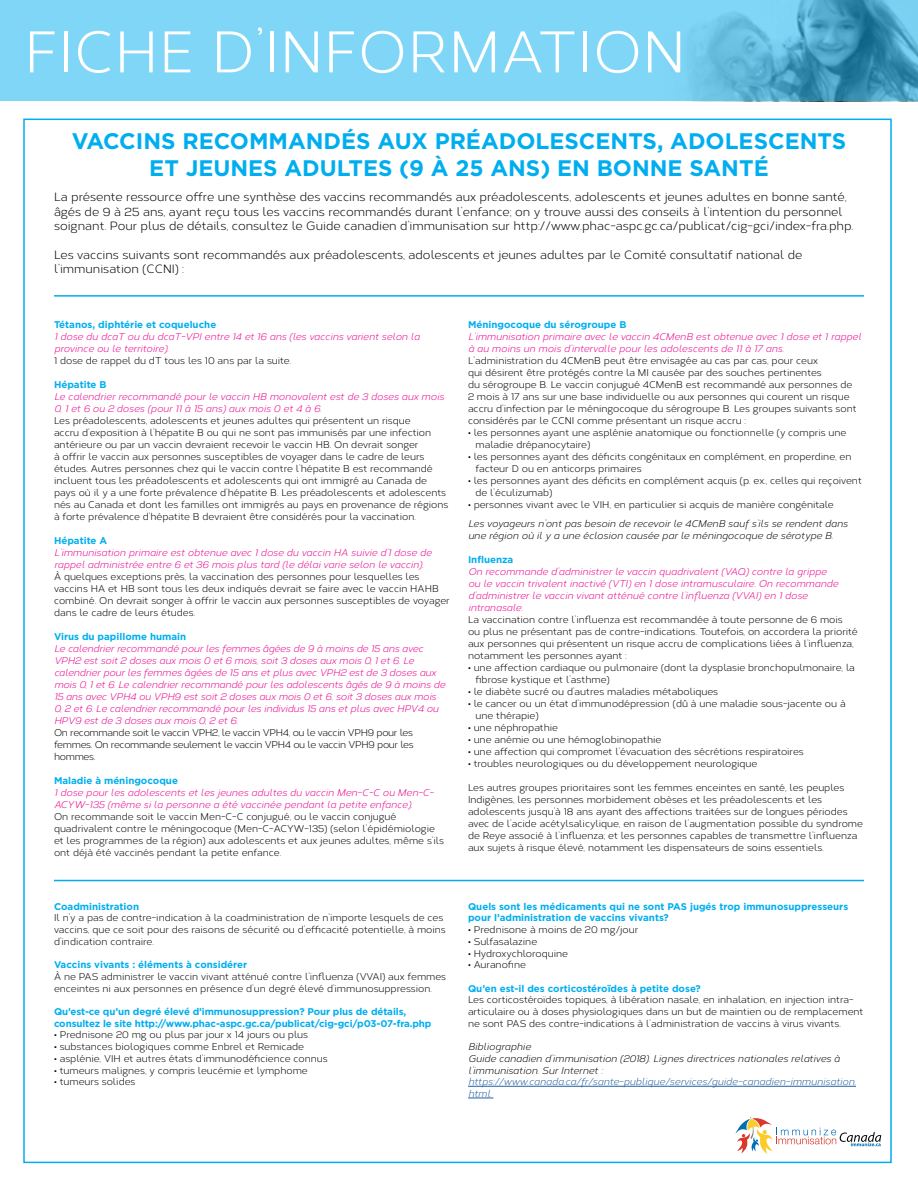
<style>
.page{position:relative;width:918px;height:1188px;background:#fff}
.page>*{position:absolute;margin:0;border:0;box-sizing:border-box;transform-origin:0 0}
.t1{font:58.5px "Corbert";letter-spacing:.01em;color:#fff}
.t2{font:700 22.5px/27px "Gotham";color:#00aeef;text-align:center}
.t3{font:12px/14.4px "Corbert";color:#000}
.t4{font:9.75px/12px "Corbert";color:#000}
.t5{font:italic 9.75px/12px "Corbert";color:#ec008c}
.t6{font:700 9.75px/11.7px "Gotham";color:#00aeef}
.t7{font:italic 9.75px/11.7px "Corbert";color:#000}
.t8{font:italic 9.75px/11.7px "Corbert";color:#215e9e}
</style>
<div class="page">
<svg style="left:0;top:0;width:918px;height:101px;background:#74cbec"></svg>
<hr style="left:54px;top:295px;width:810px;height:2px;background:#00aeef">
<hr style="left:54px;top:880px;width:810px;height:1px;background:#00aeef">
<hr style="left:468px;top:1086px;width:388px;height:1px;background:#215e9e">
<svg style="left:468px;top:1098px;width:25px;height:1px"></svg>
<svg style="left:735px;top:1117px;width:146px;height:37px"></svg>
<h1 class="t1" style="left:24px;top:10px;width:663px">FICHE D’INFORMATION</h1>
<h2 class="t2" style="left:72px;top:128px;width:776px">VACCINS RECOMMANDÉS AUX PRÉADOLESCENTS, ADOLESCENTS<br>ET JEUNES ADULTES (9 À 25 ANS) EN BONNE SANTÉ</h2>
<p class="t3" style="left:54px;top:189px;width:801px">La présente ressource offre une synthèse des vaccins recommandés aux préadolescents, adolescents et jeunes adultes en bonne santé, âgés de 9 à 25 ans, ayant reçu tous les vaccins recommandés durant l’enfance; on y trouve aussi des conseils à l’intention du personnel soignant. Pour plus de détails, consultez le Guide canadien d’immunisation sur http://www.phac-aspc.gc.ca/publicat/cig-gci/index-fra.php.</p>
<p class="t3" style="left:54px;top:247px;width:750px">Les vaccins suivants sont recommandés aux préadolescents, adolescents et jeunes adultes par le Comité consultatif national de l’immunisation (CCNI) :</p>
<p class="t6" style="left:54px;top:318px;width:164px">Tétanos, diphtérie et coqueluche</p>
<p class="t5" style="left:54px;top:330px;width:367px">1 dose du dcaT ou du dcaT-VPI entre 14 et 16 ans (les vaccins varient selon la province ou le territoire).</p>
<p class="t4" style="left:54px;top:354px;width:239px">1 dose de rappel du dT tous les 10 ans par la suite.</p>
<p class="t6" style="left:54px;top:378px;width:54px">Hépatite B</p>
<p class="t5" style="left:54px;top:390px;width:391px">Le calendrier recommandé pour le vaccin HB monovalent est de 3 doses aux mois<br>0, 1 et 6 ou 2 doses (pour 11 à 15 ans) aux mois 0 et 4 à 6.</p>
<p class="t4" style="left:54px;top:414px;width:396px">Les préadolescents, adolescents et jeunes adultes qui présentent un risque<br>accru d’exposition à l’hépatite B ou qui ne sont pas immunisés par une infection antérieure ou par un vaccin devraient recevoir le vaccin HB. On devrait songer<br>à offrir le vaccin aux personnes susceptibles de voyager dans le cadre de leurs études. Autres personnes chez qui le vaccin contre l’hépatite B est recommandé incluent tous les préadolescents et adolescents qui ont immigré au Canada de pays où il y a une forte prévalence d’hépatite B. Les préadolescents et adolescents nés au Canada et dont les familles ont immigrés au pays en provenance de régions à forte prévalence d’hépatite B devraient être considérés pour la vaccination.</p>
<p class="t6" style="left:54px;top:534px;width:55px">Hépatite A</p>
<p class="t5" style="left:54px;top:546px;width:379px">L’immunisation primaire est obtenue avec 1 dose du vaccin HA suivie d’1 dose de rappel administrée entre 6 et 36 mois plus tard (le délai varie selon le vaccin).</p>
<p class="t4" style="left:54px;top:570px;width:397px">À quelques exceptions près, la vaccination des personnes pour lesquelles les vaccins HA et HB sont tous les deux indiqués devrait se faire avec le vaccin HAHB combiné. On devrait songer à offrir le vaccin aux personnes susceptibles de voyager dans le cadre de leurs études.</p>
<p class="t6" style="left:54px;top:630px;width:134px">Virus du papillome humain</p>
<p class="t5" style="left:54px;top:642px;width:393px">Le calendrier recommandé pour les femmes âgées de 9 à moins de 15 ans avec VPH2 est soit 2 doses aux mois 0 et 6 mois, soit 3 doses aux mois 0, 1 et 6. Le calendrier pour les femmes âgées de 15 ans et plus avec VPH2 est de 3 doses aux mois 0, 1 et 6. Le calendrier recommandé pour les adolescents âgés de 9 à moins de 15 ans avec VPH4 ou VPH9 est soit 2 doses aux mois 0 et 6, soit 3 doses aux mois 0, 2 et 6. Le calendrier recommandé pour les individus 15 ans et plus avec HPV4 ou HPV9 est de 3 doses aux mois 0, 2 et 6.</p>
<p class="t4" style="left:54px;top:726px;width:361px;text-align:justify">On recommande soit le vaccin VPH2, le vaccin VPH4, ou le vaccin VPH9 pour les femmes. On recommande seulement le vaccin VPH4 ou le vaccin VPH9 pour les hommes.</p>
<p class="t6" style="left:54px;top:774px;width:125px">Maladie à méningocoque</p>
<p class="t5" style="left:54px;top:786px;width:382px">1 dose pour les adolescents et les jeunes adultes du vaccin Men-C-C ou Men-C-<br>ACYW-135 (même si la personne a été vaccinée pendant la petite enfance).</p>
<p class="t4" style="left:54px;top:810px;width:392px">On recommande soit le vaccin Men-C-C conjugué, ou le vaccin conjugué quadrivalent contre le méningocoque (Men-C-ACYW-135) (selon l’épidémiologie et les programmes de la région) aux adolescents et aux jeunes adultes, même s’ils ont déjà été vaccinés pendant la petite enfance.</p>
<p class="t6" style="left:54px;top:900px;width:87px">Coadministration</p>
<p class="t4" style="left:54px;top:912px;width:393px">Il n’y a pas de contre-indication à la coadministration de n’importe lesquels de ces vaccins, que ce soit pour des raisons de sécurité ou d’efficacité potentielle, à moins d’indication contraire.</p>
<p class="t6" style="left:54px;top:959px;width:195px">Vaccins vivants : éléments à considérer</p>
<p class="t4" style="left:54px;top:970px;width:394px">À ne PAS administrer le vaccin vivant atténué contre l’influenza (VVAI) aux femmes enceintes ni aux personnes en présence d’un degré élevé d’immunosuppression.</p>
<p class="t6" style="left:54px;top:1006px;width:379px">Qu’est-ce qu’un degré élevé d’immunosuppression? Pour plus de détails, consultez le site http://www.phac-aspc.gc.ca/publicat/cig-gci/p03-07-fra.php</p>
<p class="t4" style="left:54px;top:1029px;width:256px">• Prednisone 20 mg ou plus par jour x 14 jours ou plus</p>
<p class="t4" style="left:54px;top:1040px;width:252px">• substances biologiques comme Enbrel et Remicade</p>
<p class="t4" style="left:54px;top:1052px;width:275px">• asplénie, VIH et autres états d’immunodéficience connus</p>
<p class="t4" style="left:54px;top:1064px;width:255px">• tumeurs malignes, y compris leucémie et lymphome</p>
<p class="t4" style="left:54px;top:1075px;width:83px">• tumeurs solides</p>
<p class="t6" style="left:468px;top:318px;width:160px">Méningocoque du sérogroupe B</p>
<p class="t5" style="left:468px;top:330px;width:395px">L’immunisation primaire avec le vaccin 4CMenB est obtenue avec 1 dose et 1 rappel à au moins un mois d’intervalle pour les adolescents de 11 à 17 ans.</p>
<p class="t4" style="left:468px;top:354px;width:390px">L’administration du 4CMenB peut être envisagée au cas par cas, pour ceux<br>qui désirent être protégés contre la MI causée par des souches pertinentes<br>du sérogroupe B. Le vaccin conjugué 4CMenB est recommandé aux personnes de 2 mois à 17 ans sur une base individuelle ou aux personnes qui courent un risque accru d’infection par le méningocoque du sérogroupe B. Les groupes suivants sont considérés par le CCNI comme présentant un risque accru :</p>
<p class="t4" style="left:476px;top:426px;width:372px;text-indent:-7px">• les personnes ayant une asplénie anatomique ou fonctionnelle (y compris une maladie drépanocytaire)</p>
<p class="t4" style="left:476px;top:450px;width:378px;text-indent:-7px">• les personnes ayant des déficits congénitaux en complément, en properdine, en facteur D ou en anticorps primaires</p>
<p class="t4" style="left:476px;top:474px;width:388px;text-indent:-7px">• les personnes ayant des déficits en complément acquis (p. ex., celles qui reçoivent de l’éculizumab)</p>
<p class="t4" style="left:468px;top:498px;width:367px">• personnes vivant avec le VIH, en particulier si acquis de manière congénitale</p>
<p class="t7" style="left:468px;top:517px;width:381px">Les voyageurs n’ont pas besoin de recevoir le 4CMenB sauf s’ils se rendent dans une région où il y a une éclosion causée par le méningocoque de sérotype B.</p>
<p class="t6" style="left:468px;top:553px;width:47px">Influenza</p>
<p class="t5" style="left:468px;top:565px;width:372px">On recommande d’administrer le vaccin quadrivalent (VAQ) contre la grippe ou le vaccin trivalent inactivé (VTI) en 1 dose intramusculaire. On recommande d’administrer le vaccin vivant atténué contre l’influenza (VVAI) en 1 dose intranasale.</p>
<p class="t4" style="left:468px;top:613px;width:391px">La vaccination contre l’influenza est recommandée à toute personne de 6 mois<br>ou plus ne présentant pas de contre-indications. Toutefois, on accordera la priorité aux personnes qui présentent un risque accru de complications liées à l’influenza, notamment les personnes ayant :</p>
<p class="t4" style="left:476px;top:661px;width:381px;text-indent:-7px">• une affection cardiaque ou pulmonaire (dont la dysplasie bronchopulmonaire, la fibrose kystique et l’asthme)</p>
<p class="t4" style="left:468px;top:685px;width:252px">• le diabète sucré ou d’autres maladies métaboliques</p>
<p class="t4" style="left:476px;top:697px;width:372px;text-indent:-7px">• le cancer ou un état d’immunodépression (dû à une maladie sous-jacente ou à une thérapie)</p>
<p class="t4" style="left:468px;top:721px;width:92px">• une néphropathie</p>
<p class="t4" style="left:468px;top:733px;width:195px">• une anémie ou une hémoglobinopathie</p>
<p class="t4" style="left:468px;top:745px;width:337px">• une affection qui compromet l’évacuation des sécrétions respiratoires</p>
<p class="t4" style="left:468px;top:757px;width:291px">• troubles neurologiques ou du développement neurologique</p>
<p class="t4" style="left:468px;top:781px;width:397px">Les autres groupes prioritaires sont les femmes enceintes en santé, les peuples Indigènes, les personnes morbidement obèses et les préadolescents et les adolescents jusqu’à 18 ans ayant des affections traitées sur de longues périodes avec de l’acide acétylsalicylique, en raison de l’augmentation possible du syndrome de Reye associé à l’influenza; et les personnes capables de transmettre l’influenza aux sujets à risque élevé, notamment les dispensateurs de soins essentiels.</p>
<p class="t6" style="left:468px;top:900px;width:382px">Quels sont les médicaments qui ne sont PAS jugés trop immunosuppresseurs pour l’administration de vaccins vivants?</p>
<p class="t4" style="left:468px;top:923px;width:172px">• Prednisone à moins de 20 mg/jour</p>
<p class="t4" style="left:468px;top:935px;width:71px">• Sulfasalazine</p>
<p class="t4" style="left:468px;top:947px;width:102px">• Hydroxychloroquine</p>
<p class="t4" style="left:468px;top:958px;width:60px">• Auranofine</p>
<p class="t6" style="left:468px;top:982px;width:234px">Qu’en est-il des corticostéroïdes à petite dose?</p>
<p class="t4" style="left:468px;top:994px;width:397px">Les corticostéroïdes topiques, à libération nasale, en inhalation, en injection intra&shy;articulaire ou à doses physiologiques dans un but de maintien ou de remplacement ne sont PAS des contre-indications à l’administration de vaccins à virus vivants.</p>
<p class="t7" style="left:468px;top:1040px;width:373px">Bibliographie<br>Guide canadien d’immunisation (2018). Lignes directrices nationales relatives à l’immunisation. Sur Internet :</p>
<p class="t8" style="left:468px;top:1075px;width:390px">https://www.canada.ca/fr/sante-publique/services/guide-canadien-immunisation. html</p>
</div>
